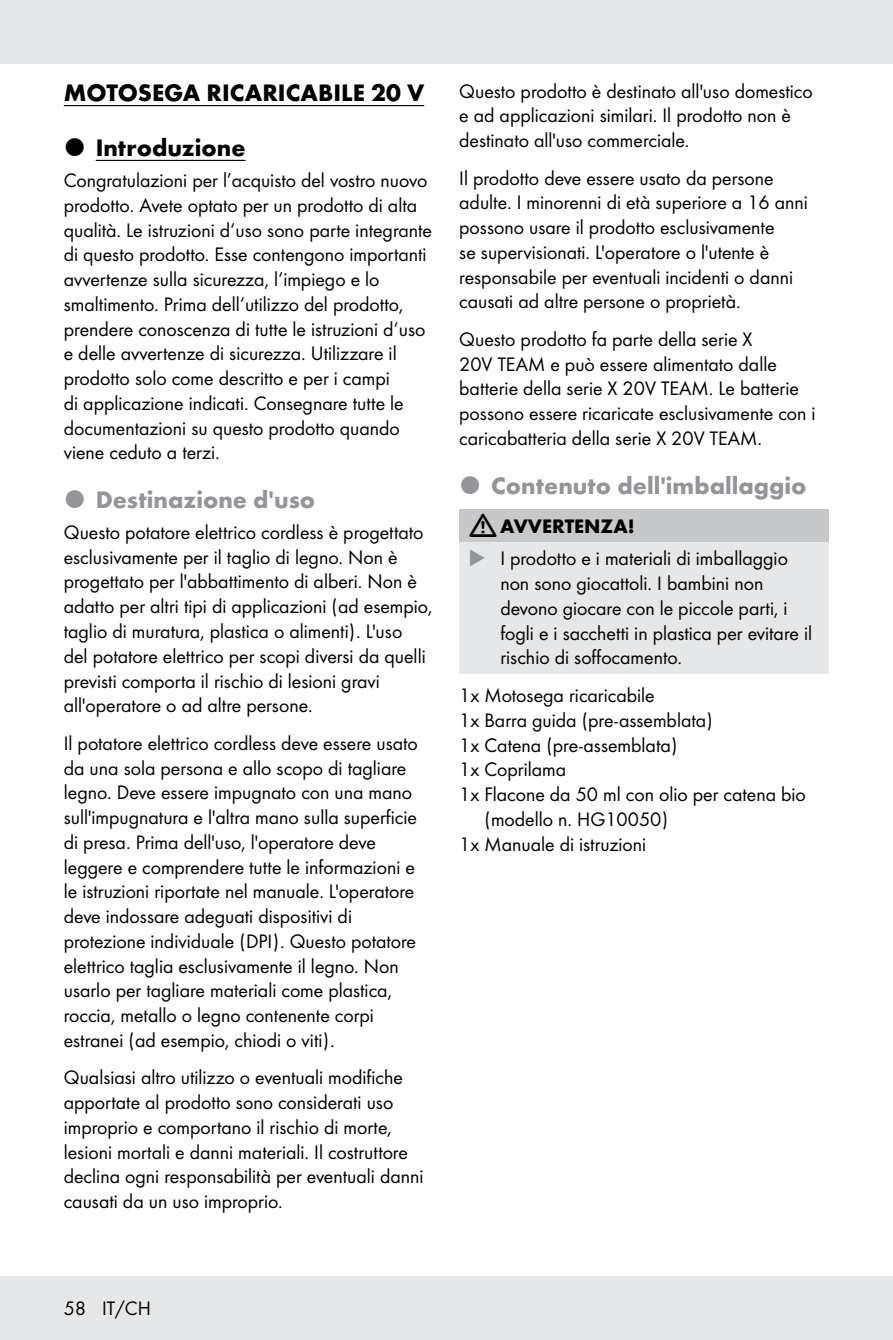
<style>
.page{position:relative;width:893px;height:1340px;background:#fff}
.page>*{position:absolute;margin:0;border:0;box-sizing:border-box;transform-origin:0 0}
.t1{font:700 24.75px "Futura";color:#939598}
.t2{font:700 24.75px "Futura";color:#000}
.t3{font:20.25px/24.8px "Futura Boo";color:#000}
.t4{font:700 20.25px "Futura";color:#000}
.s1{color:#939598}
</style>
<div class="page">
<div style="left:0;top:1276px;width:893px;height:63px;background:#e6e7e8"></div>
<div style="left:0;top:0;width:893px;height:64px;background:#e6e7e8"></div>
<hr style="left:64px;top:105px;width:360px;height:1px;background:#000">
<hr style="left:96px;top:160px;width:150px;height:1px;background:#000">
<div style="left:459px;top:509px;width:370px;height:33px;background:#c7c8ca"></div>
<div style="left:459px;top:542px;width:370px;height:131px;background:#e6e7e8"></div>
<p class="t2" style="left:64px;top:75px;width:362px">MOTOSEGA RICARICABILE 20 V</p>
<p class="t2" style="left:96px;top:129px;width:151px">Introduzione</p>
<p class="t3" style="left:64px;top:167px;width:370px">Congratulazioni per l’acquisto del vostro nuovo prodotto. Avete optato per un prodotto di alta qualità. Le istruzioni d‘uso sono parte integrante di questo prodotto. Esse contengono importanti avvertenze sulla sicurezza, l‘impiego e lo smaltimento. Prima dell‘utilizzo del prodotto, prendere conoscenza di tutte le istruzioni d‘uso e delle avvertenze di sicurezza. Utilizzare il prodotto solo come descritto e per i campi<br>di applicazione indicati. Consegnare tutte le documentazioni su questo prodotto quando viene ceduto a terzi.</p>
<p class="t1" style="left:96px;top:481px;width:221px">Destinazione d'uso</p>
<p class="t3" style="left:64px;top:519px;width:370px">Questo potatore elettrico cordless è progettato esclusivamente per il taglio di legno. Non è progettato per l'abbattimento di alberi. Non è adatto per altri tipi di applicazioni (ad esempio, taglio di muratura, plastica o alimenti). L'uso<br>del potatore elettrico per scopi diversi da quelli previsti comporta il rischio di lesioni gravi all'operatore o ad altre persone.</p>
<p class="t3" style="left:64px;top:729px;width:355px">Il potatore elettrico cordless deve essere usato da una sola persona e allo scopo di tagliare legno. Deve essere impugnato con una mano sull'impugnatura e l'altra mano sulla superficie di presa. Prima dell'uso, l'operatore deve leggere e comprendere tutte le informazioni e le istruzioni riportate nel manuale. L'operatore deve indossare adeguati dispositivi di protezione individuale (DPI). Questo potatore elettrico taglia esclusivamente il legno. Non usarlo per tagliare materiali come plastica, roccia, metallo o legno contenente corpi estranei (ad esempio, chiodi o viti).</p>
<p class="t3" style="left:64px;top:1064px;width:361px">Qualsiasi altro utilizzo o eventuali modifiche apportate al prodotto sono considerati uso improprio e comportano il rischio di morte, lesioni mortali e danni materiali. Il costruttore declina ogni responsabilità per eventuali danni causati da un uso improprio.</p>
<p class="t3" style="left:459px;top:77px;width:355px">Questo prodotto è destinato all'uso domestico e ad applicazioni similari. Il prodotto non è destinato all'uso commerciale.</p>
<p class="t3" style="left:459px;top:164px;width:350px">Il prodotto deve essere usato da persone adulte. I minorenni di età superiore a 16 anni possono usare il prodotto esclusivamente<br>se supervisionati. L'operatore o l'utente è responsabile per eventuali incidenti o danni causati ad altre persone o proprietà.</p>
<p class="t3" style="left:459px;top:326px;width:358px">Questo prodotto fa parte della serie X<br>20V TEAM e può essere alimentato dalle batterie della serie X 20V TEAM. Le batterie possono essere ricaricate esclusivamente con i caricabatteria della serie X 20V TEAM.</p>
<p class="t1" style="left:491px;top:467px;width:317px">Contenuto dell'imballaggio</p>
<p class="t4" style="left:500px;top:511px;width:136px">AVVERTENZA!</p>
<p class="t3" style="left:500px;top:545px;width:313px;text-indent:-32px"><span class="s1">◆</span> I prodotto e i materiali di imballaggio non sono giocattoli. I bambini non devono giocare con le piccole parti, i fogli e i sacchetti in plastica per evitare il rischio di soffocamento.</p>
<p class="t3" style="left:459px;top:682px;width:197px">1x Motosega ricaricabile</p>
<p class="t3" style="left:459px;top:706px;width:255px">1x Barra guida (pre-assemblata)</p>
<p class="t3" style="left:459px;top:731px;width:220px">1x Catena (pre-assemblata)</p>
<p class="t3" style="left:459px;top:756px;width:108px">1x Coprilama</p>
<p class="t3" style="left:459px;top:781px;width:348px">1x Flacone da 50 ml con olio per catena bio</p>
<p class="t3" style="left:484px;top:805px;width:185px">(modello n. HG10050)</p>
<p class="t3" style="left:459px;top:830px;width:188px">1x Manuale di istruzioni</p>
<p class="t3" style="left:64px;top:1295px;width:89px">58 IT/CH</p>
</div>
